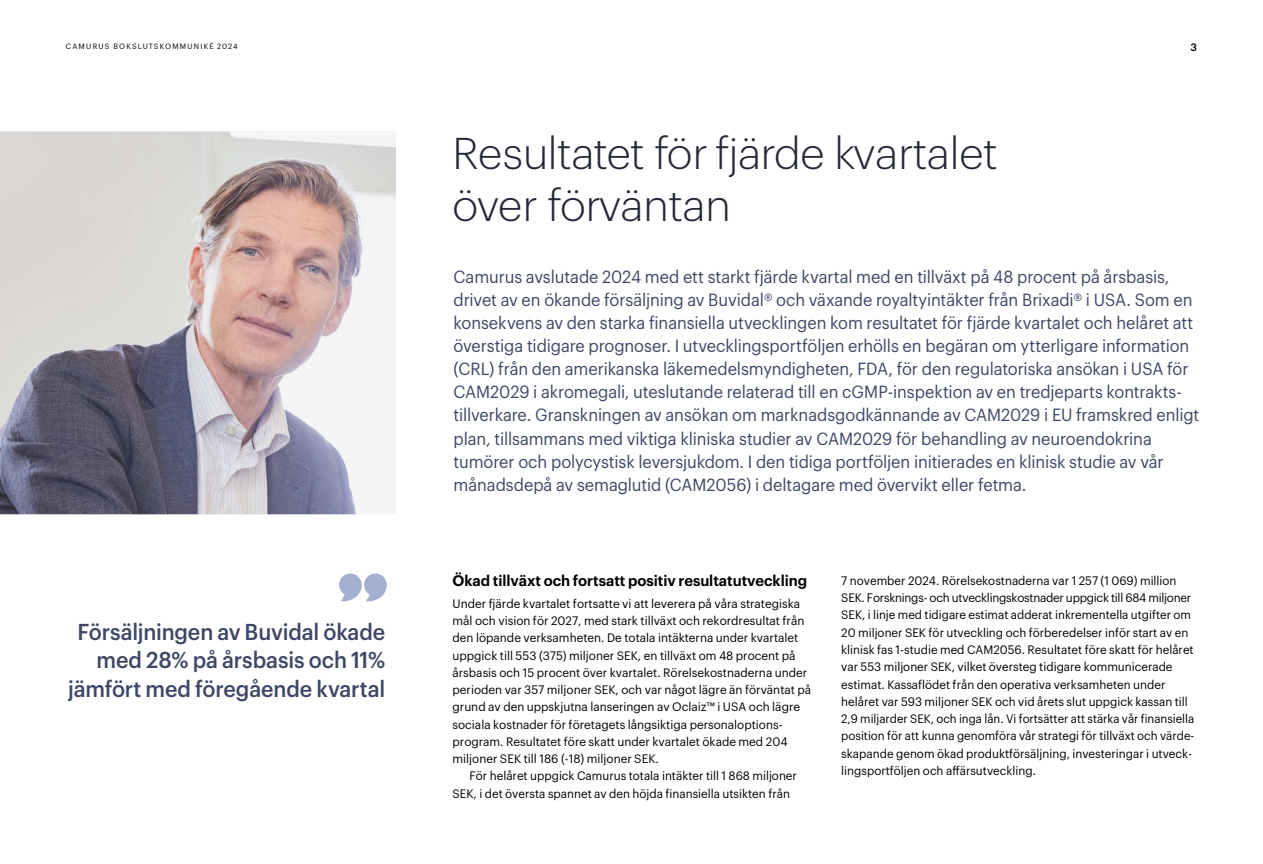
<style>
.page{position:relative;width:1263px;height:864px;background:#fff}
.page>*{position:absolute;margin:0;border:0;box-sizing:border-box;transform-origin:0 0}
.t1{font:300 43.5px/52.5px "Graphik";letter-spacing:-.01em;color:#242837}
.t2{font:500 22.5px/28.5px "Graphik";letter-spacing:-.005em;color:#3e4765;text-align:right;scale:.95 1}
.t3{font:17.25px/23.1px "Graphik";letter-spacing:-.005em;color:#3e4765;scale:.95 1}
.t4{font:600 15px "Graphik";color:#000}
.t5{font:12px/17.2px "Graphik";color:#000}
.t6{font:500 10.5px "Graphik";color:#000}
.t7{font:7.5px "Graphik";letter-spacing:.155em;color:#000}
</style>
<div class="page">
<svg style="left:339px;top:573px;width:48px;height:28px"></svg>
<img style="left:0;top:131px;width:396px;height:383px">
<p class="t7" style="left:66px;top:40px;width:173px">CAMURUS BOKSLUTSKOMMUNIKÉ 2024</p>
<p class="t6" style="left:1190px;top:39px;width:8px">3</p>
<h1 class="t1" style="left:452px;top:123px;width:547px">Resultatet för fjärde kvartalet över förväntan</h1>
<h2 class="t2" style="left:68px;top:615px;width:335px">Försäljningen av Buvidal ökade med 28% på årsbasis och 11% jämfört med föregående kvartal</h2>
<p class="t3" style="left:454px;top:263px;width:787px">Camurus avslutade 2024 med ett starkt fjärde kvartal med en tillväxt på 48 procent på årsbasis, drivet av en ökande försäljning av Buvidal® och växande royaltyintäkter från Brixadi® i USA. Som en konsekvens av den starka finansiella utvecklingen kom resultatet för fjärde kvartalet och helåret att överstiga tidigare prognoser. I utvecklingsportföljen erhölls en begäran om ytterligare information (CRL) från den amerikanska läkemedelsmyndigheten, FDA, för den regulatoriska ansökan i USA för CAM2029 i akromegali, uteslutande relaterad till en cGMP-inspektion av en tredjeparts kontrakts&shy;tillverkare. Granskningen av ansökan om marknadsgodkännande av CAM2029 i EU framskred enligt plan, tillsammans med viktiga kliniska studier av CAM2029 för behandling av neuroendokrina tumörer och polycystisk leversjukdom. I den tidiga portföljen initierades en klinisk studie av vår månadsdepå av semaglutid (CAM2056) i deltagare med övervikt eller fetma.</p>
<p class="t4" style="left:452px;top:569px;width:356px">Ökad tillväxt och fortsatt positiv resultatutveckling</p>
<p class="t5" style="left:452px;top:593px;width:360px">Under fjärde kvartalet fortsatte vi att leverera på våra strategiska mål och vision för 2027, med stark tillväxt och rekordresultat från den löpande verksamheten. De totala intäkterna under kvartalet uppgick till 553 (375) miljoner SEK, en tillväxt om 48 procent på årsbasis och 15 procent över kvartalet. Rörelsekostnaderna under perioden var 357 miljoner SEK, och var något lägre än förväntat på grund av den uppskjutna lanseringen av Oclaiz™ i USA och lägre sociala kostnader för företagets långsiktiga personaloptions&shy;program. Resultatet före skatt under kvartalet ökade med 204 miljoner SEK till 186 (-18) miljoner SEK.</p>
<p class="t5" style="left:452px;top:766px;width:346px;text-indent:17px">För helåret uppgick Camurus totala intäkter till 1 868 miljoner<br>SEK, i det översta spannet av den höjda finansiella utsikten från</p>
<p class="t5" style="left:841px;top:570px;width:355px">7 november 2024. Rörelsekostnaderna var 1 257 (1 069) million SEK. Forsknings- och utvecklingskostnader uppgick till 684 miljoner SEK, i linje med tidigare estimat adderat inkrementella utgifter om 20 miljoner SEK för utveckling och förberedelser inför start av en klinisk fas 1-studie med CAM2056. Resultatet före skatt för helåret var 553 miljoner SEK, vilket översteg tidigare kommunicerade estimat. Kassaflödet från den operativa verksamheten under helåret var 593 miljoner SEK och vid årets slut uppgick kassan till 2,9 miljarder SEK, och inga lån. Vi fortsätter att stärka vår finansiella position för att kunna genomföra vår strategi för tillväxt och värde&shy;skapande genom ökad produktförsäljning, investeringar i utveck&shy;lingsportföljen och affärsutveckling.</p>
</div>
